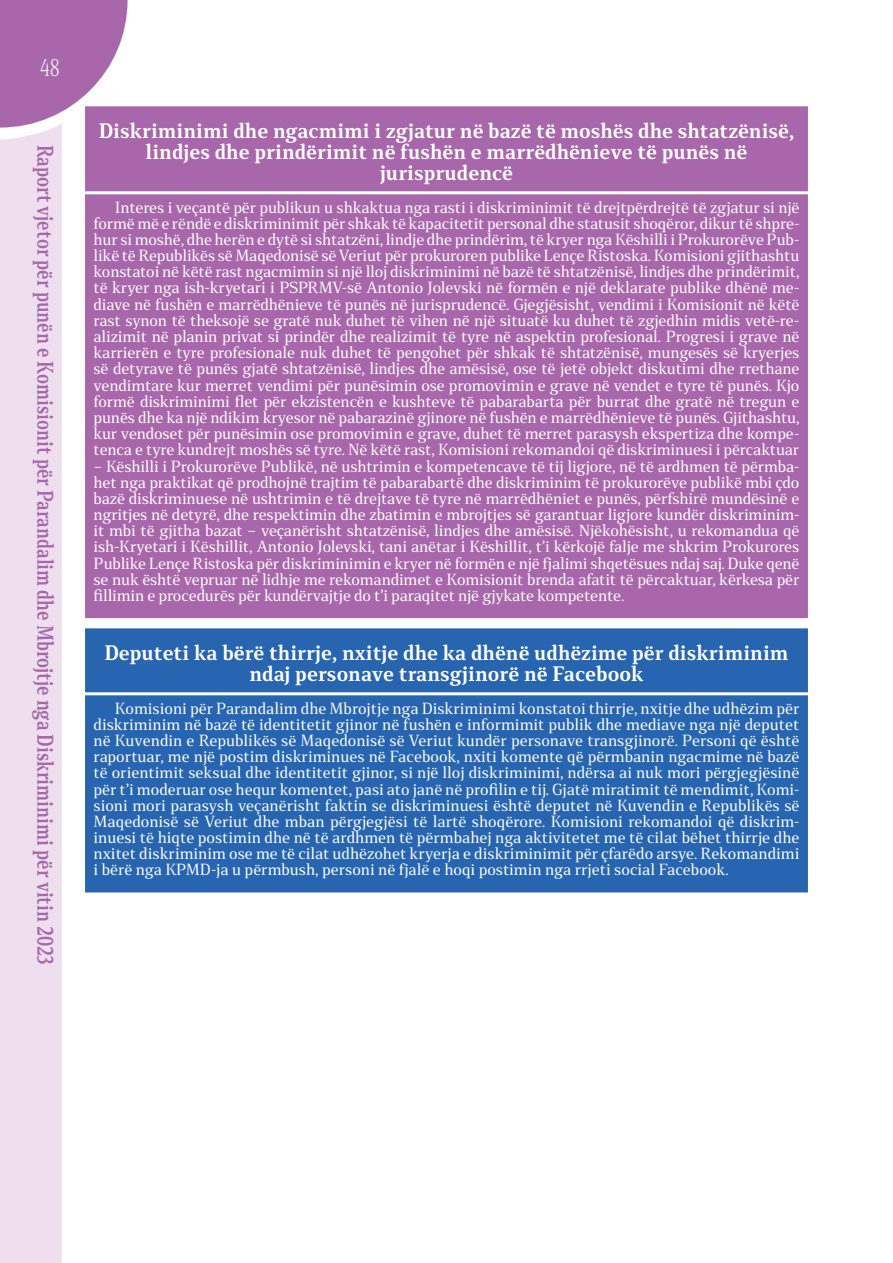
<style>
.page{position:relative;width:893px;height:1263px;background:#fff}
.page>*{position:absolute;margin:0;border:0;box-sizing:border-box;transform-origin:0 0}
.t1{font:300 22.5px "Stobi Serif";color:#fff;scale:.8 1}
.t2{font:700 21px "Stobi Serif";color:#a967ab;scale:.8 1}
.t3{font:700 19.5px/21px "Stobi Serif";color:#fff;text-align:center}
.t4{font:15px/16.2px "Stobi Serif";letter-spacing:-.01em;color:#fff;text-align:justify}
</style>
<div class="page">
<svg style="left:0;top:0;width:128px;height:123px"></svg>
<div style="left:0;top:123px;width:62px;height:1140px;background:#eddfee"></div>
<div style="left:85px;top:106px;width:723px;height:512px;background:#a967ab"></div>
<hr style="left:85px;top:191px;width:723px;height:3px;background:#fff">
<div style="left:85px;top:628px;width:723px;height:264px;background:#2765b0"></div>
<hr style="left:85px;top:692px;width:723px;height:3px;background:#fff">
<h1 class="t1" style="left:40px;top:52px;width:26px">48</h1>
<h2 class="t2" style="left:61px;top:145px;width:1027px;rotate:90deg">Raport vjetor për punën e Komisionit për Parandalim dhe Mbrojtje nga Diskriminimi për vitin 2023</h2>
<h3 class="t3" style="left:99px;top:120px;width:697px">Diskriminimi dhe ngacmimi i zgjatur në bazë të moshës dhe shtatzënisë, lindjes dhe prindërimit në fushën e marrëdhënieve të punës në jurisprudencë</h3>
<p class="t4" style="left:94px;top:199px;width:707px;text-indent:21px">Interes i veçantë për publikun u shkaktua nga rasti i diskriminimit të drejtpërdrejtë të zgjatur si një formë më e rëndë e diskriminimit për shkak të kapacitetit personal dhe statusit shoqëror, dikur të shpre&shy;hur si moshë, dhe herën e dytë si shtatzëni, lindje dhe prindërim, të kryer nga Këshilli i Prokurorëve Pub&shy;likë të Republikës së Maqedonisë së Veriut për prokuroren publike Lençe Ristoska. Komisioni gjithashtu konstatoi në këtë rast ngacmimin si një lloj diskriminimi në bazë të shtatzënisë, lindjes dhe prindërimit, të kryer nga ish-kryetari i PSPRMV-së Antonio Jolevski në formën e një deklarate publike dhënë me&shy;diave në fushën e marrëdhënieve të punës në jurisprudencë. Gjegjësisht, vendimi i Komisionit në këtë rast synon të theksojë se gratë nuk duhet të vihen në një situatë ku duhet të zgjedhin midis vetë-re&shy;alizimit në planin privat si prindër dhe realizimit të tyre në aspektin profesional. Progresi i grave në karrierën e tyre profesionale nuk duhet të pengohet për shkak të shtatzënisë, mungesës së kryerjes së detyrave të punës gjatë shtatzënisë, lindjes dhe amësisë, ose të jetë objekt diskutimi dhe rrethane vendimtare kur merret vendimi për punësimin ose promovimin e grave në vendet e tyre të punës. Kjo formë diskriminimi flet për ekzistencën e kushteve të pabarabarta për burrat dhe gratë në tregun e punës dhe ka një ndikim kryesor në pabarazinë gjinore në fushën e marrëdhënieve të punës. Gjithashtu, kur vendoset për punësimin ose promovimin e grave, duhet të merret parasysh ekspertiza dhe kompe&shy;tenca e tyre kundrejt moshës së tyre. Në këtë rast, Komisioni rekomandoi që diskriminuesi i përcaktuar</p>
<p class="t4" style="left:94px;top:458px;width:707px">– Këshilli i Prokurorëve Publikë, në ushtrimin e kompetencave të tij ligjore, në të ardhmen të përmba&shy;het nga praktikat që prodhojnë trajtim të pabarabartë dhe diskriminim të prokurorëve publikë mbi çdo bazë diskriminuese në ushtrimin e të drejtave të tyre në marrëdhëniet e punës, përfshirë mundësinë e ngritjes në detyrë, dhe respektimin dhe zbatimin e mbrojtjes së garantuar ligjore kundër diskriminim&shy;it mbi të gjitha bazat – veçanërisht shtatzënisë, lindjes dhe amësisë. Njëkohësisht, u rekomandua që ish-Kryetari i Këshillit, Antonio Jolevski, tani anëtar i Këshillit, t’i kërkojë falje me shkrim Prokurores Publike Lençe Ristoska për diskriminimin e kryer në formën e një fjalimi shqetësues ndaj saj. Duke qenë se nuk është vepruar në lidhje me rekomandimet e Komisionit brenda afatit të përcaktuar, kërkesa për fillimin e procedurës për kundërvajtje do t’i paraqitet një gjykate kompetente.</p>
<h3 class="t3" style="left:104px;top:642px;width:686px">Deputeti ka bërë thirrje, nxitje dhe ka dhënë udhëzime për diskriminim ndaj personave transgjinorë në Facebook</h3>
<p class="t4" style="left:94px;top:700px;width:707px;text-indent:21px">Komisioni për Parandalim dhe Mbrojtje nga Diskriminimi konstatoi thirrje, nxitje dhe udhëzim për diskriminim në bazë të identitetit gjinor në fushën e informimit publik dhe mediave nga një deputet në Kuvendin e Republikës së Maqedonisë së Veriut kundër personave transgjinorë. Personi që është raportuar, me një postim diskriminues në Facebook, nxiti komente që përmbanin ngacmime në bazë të orientimit seksual dhe identitetit gjinor, si një lloj diskriminimi, ndërsa ai nuk mori përgjegjësinë për t’i moderuar ose hequr komentet, pasi ato janë në profilin e tij. Gjatë miratimit të mendimit, Komi&shy;sioni mori parasysh veçanërisht faktin se diskriminuesi është deputet në Kuvendin e Republikës së Maqedonisë së Veriut dhe mban përgjegjësi të lartë shoqërore. Komisioni rekomandoi që diskrim&shy;inuesi të hiqte postimin dhe në të ardhmen të përmbahej nga aktivitetet me të cilat bëhet thirrje dhe nxitet diskriminim ose me të cilat udhëzohet kryerja e diskriminimit për çfarëdo arsye. Rekomandimi i bërë nga KPMD-ja u përmbush, personi në fjalë e hoqi postimin nga rrjeti social Facebook.</p>
</div>
